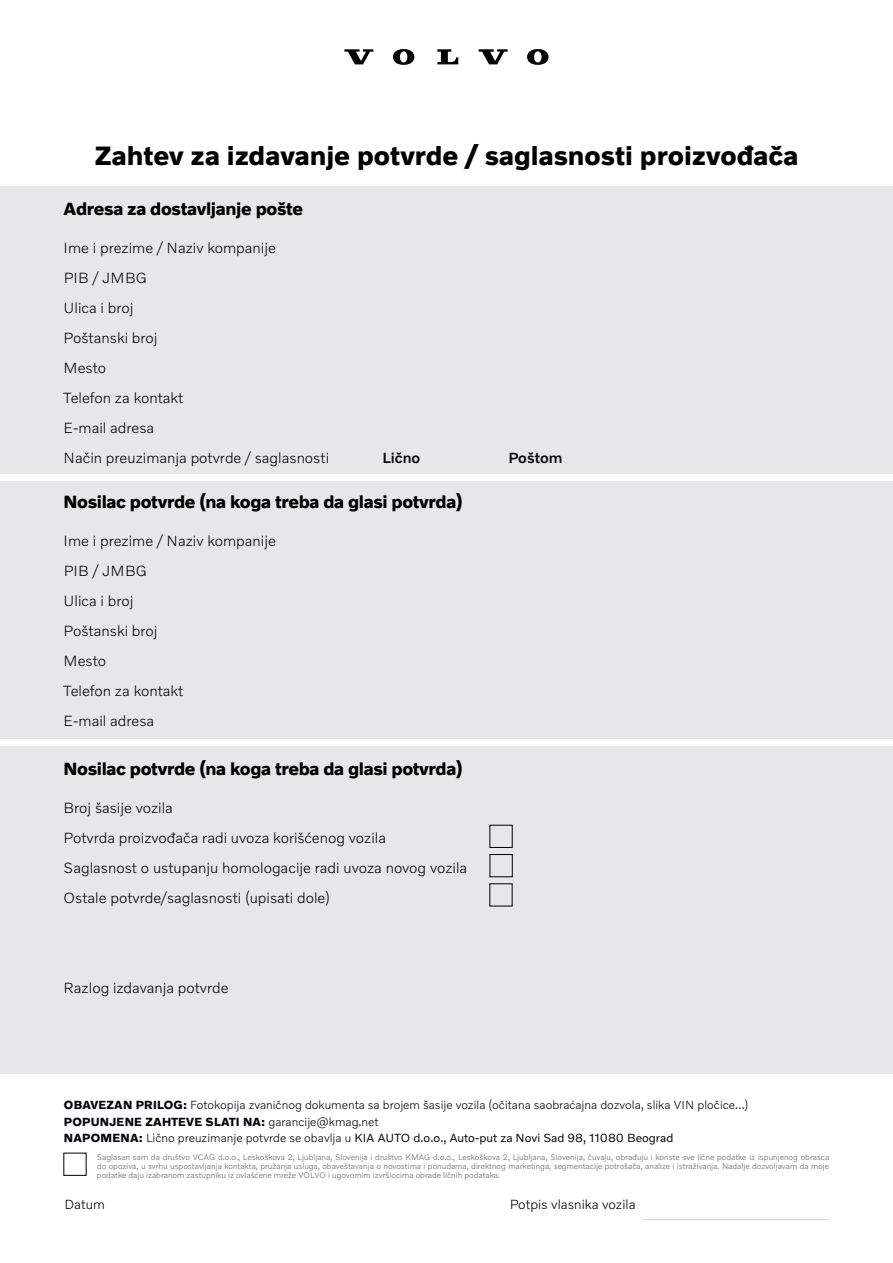
<style>
.page{position:relative;width:893px;height:1263px;background:#fff}
.page>*{position:absolute;margin:0;border:0;box-sizing:border-box;transform-origin:0 0}
.t1{font:700 27px "Volvo Novum";color:#000}
.t2{font:700 18px "Volvo Novum";letter-spacing:-.02em;color:#000}
.t3{font:300 15px/30px "Volvo Novum";color:#03060c}
.t4{font:500 15px "Volvo Novum";color:#03060c}
.t5{font:300 13.5px "Volvo Novum";color:#000}
.t6{font:300 12px/16.5px "Volvo Novum";color:#03060c}
.t7{font:300 8.25px/9px "Volvo Novum";color:#676569;text-align:justify}
.s1{font-weight:700}
.s2{font-weight:400}
</style>
<div class="page">
<div style="left:0;top:747px;width:893px;height:327px;background:#e6e7e8"></div>
<div style="left:0;top:187px;width:893px;height:287px;background:#e6e7e8"></div>
<div style="left:0;top:482px;width:893px;height:257px;background:#e6e7e8"></div>
<svg style="left:344px;top:49px;width:29px;height:15px"></svg>
<svg style="left:437px;top:49px;width:21px;height:15px"></svg>
<svg style="left:393px;top:49px;width:21px;height:16px"></svg>
<svg style="left:479px;top:49px;width:29px;height:15px"></svg>
<svg style="left:527px;top:49px;width:21px;height:16px"></svg>
<hr style="left:642px;top:1219px;width:187px;height:1px;background:#d1d3d4">
<svg style="left:63px;top:1152px;width:24px;height:24px"></svg>
<svg style="left:489px;top:824px;width:24px;height:24px"></svg>
<svg style="left:489px;top:854px;width:24px;height:23px"></svg>
<svg style="left:489px;top:883px;width:24px;height:24px"></svg>
<h1 class="t1" style="left:95px;top:138px;width:705px">Zahtev za izdavanje potvrde / saglasnosti proizvođača</h1>
<h2 class="t2" style="left:64px;top:198px;width:241px">Adresa za dostavljanje pošte</h2>
<h3 class="t3" style="left:64px;top:232px;width:267px">Ime i prezime / Naziv kompanije<br>PIB / JMBG<br>Ulica i broj<br>Poštanski broj<br>Mesto<br>Telefon za kontakt<br>E-mail adresa<br>Način preuzimanja potvrde / saglasnosti</h3>
<h3 class="t4" style="left:382px;top:448px;width:40px">Lično</h3>
<h3 class="t4" style="left:508px;top:448px;width:56px">Poštom</h3>
<h2 class="t2" style="left:64px;top:490px;width:400px">Nosilac potvrde (na koga treba da glasi potvrda)</h2>
<h3 class="t3" style="left:64px;top:525px;width:214px">Ime i prezime / Naziv kompanije<br>PIB / JMBG<br>Ulica i broj<br>Poštanski broj<br>Mesto<br>Telefon za kontakt<br>E-mail adresa</h3>
<h2 class="t2" style="left:64px;top:757px;width:400px">Nosilac potvrde (na koga treba da glasi potvrda)</h2>
<h3 class="t3" style="left:64px;top:792px;width:405px">Broj šasije vozila<br>Potvrda proizvođača radi uvoza korišćenog vozila<br>Saglasnost o ustupanju homologacije radi uvoza novog vozila Ostale potvrde/saglasnosti (upisati dole)</h3>
<h3 class="t3" style="left:64px;top:972px;width:167px">Razlog izdavanja potvrde</h3>
<p class="t6" style="left:64px;top:1096px;width:686px"><span class="s1">OBAVEZAN PRILOG:</span> Fotokopija zvaničnog dokumenta sa brojem šasije vozila (očitana saobraćajna dozvola, slika VIN pločice…)<br><span class="s1">POPUNJENE ZAHTEVE SLATI NA:</span> garancije@kmag.net<br><span class="s1">NAPOMENA:</span> Lično preuzimanje potvrde se obavlja u <span class="s2">KIA AUTO d.o.o., Auto-put za Novi Sad 98, 11080 Beograd</span></p>
<p class="t7" style="left:97px;top:1152px;width:734px">Saglasan sam da društvo VCAG d.o.o., Leskoškova 2, Ljubljana, Slovenija i društvo KMAG d.o.o., Leskoškova 2, Ljubljana, Slovenija, čuvaju, obrađuju i koriste sve lične podatke iz ispunjenog obrasca do opoziva, u svrhu uspostavljanja kontakta, pružanja usluga, obaveštavanja o novostima i ponudama, direktnog marketinga, segmentacije potrošača, analize i istraživanja. Nadalje dozvoljavam da moje podatke daju izabranom zastupniku iz ovlašćene mreže VOLVO i ugovornim izvršiocima obrade ličnih podataka.</p>
<h3 class="t5" style="left:64px;top:1196px;width:42px">Datum</h3>
<h3 class="t5" style="left:510px;top:1196px;width:127px">Potpis vlasnika vozila</h3>
</div>
